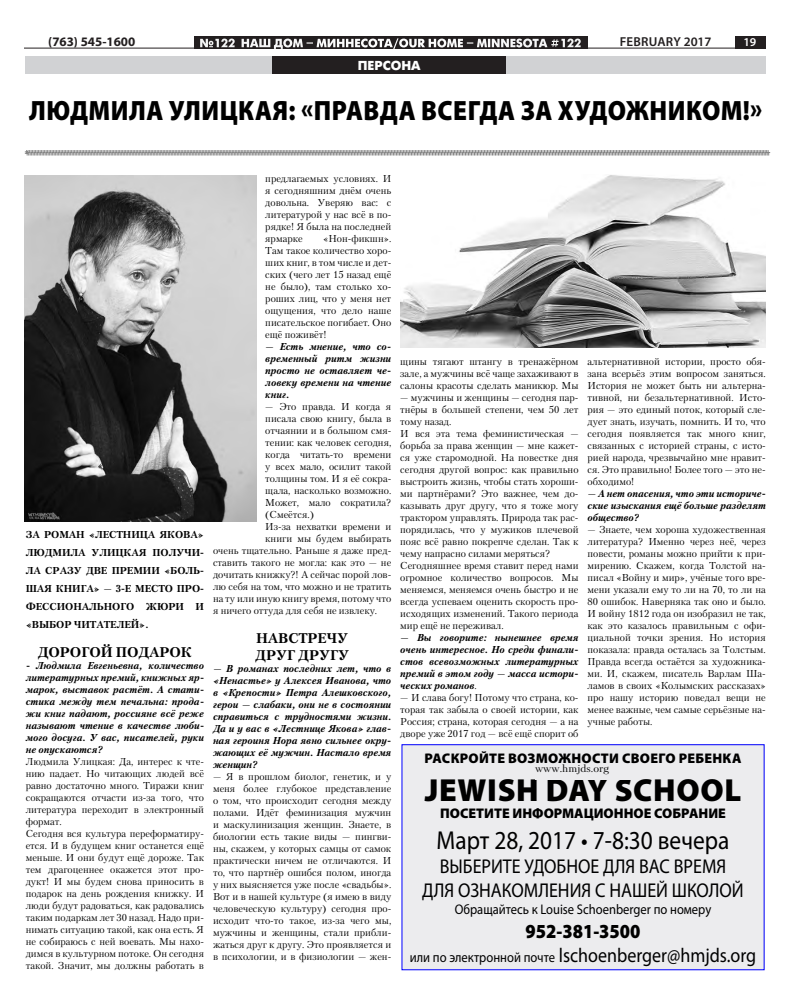
<style>
.page{position:relative;width:792px;height:1008px;background:#fff}
.page>*{position:absolute;margin:0;border:0;box-sizing:border-box;transform-origin:0 0}
.body{font:900 32px "Myriad Pro";letter-spacing:.02em;color:#000}
.body-2{font:900 28px "Myriad Pro";letter-spacing:.02em;color:#000;scale:.9 1}
.body-3{font:26px "Myriad Pro";color:#000;scale:.9 1}
.body-4{font:20px "Myriad Pro";color:#000;scale:.9 1}
.body-5{font:900 20px "Myriad Pro";color:#000;scale:.9 1}
.body-6{font:14px "Myriad Pro";color:#000;scale:.9 1}
.body-7{font:900 14px "Myriad Pro";letter-spacing:.02em;color:#000}
.body-8{font:700 14px "Petersburg C";color:#000}
.body-9{font:900 14px "Myriad Pro";color:#000}
.t1{font:700 13px "Myriad Pro";color:#231f20}
.t2{font:600 13px "Myriad Pro";letter-spacing:.01em;color:#231f20}
.t3{font:13px "Futuris XC";color:#fff}
.t4{font:12px "Futuris XC";color:#fff}
.t5{font:600 12px "Myriad Pro";color:#fff}
.body-10{font:10px/12px "Petersburg C";color:#000;text-align:justify}
.body-11{font:italic 700 10px/12px "Petersburg C";color:#000;text-align:justify}
.body-12{font:700 10px/18px "Petersburg C";color:#000;text-align:justify}
.body-13{font:10px "Petersburg C";color:#000;scale:1.1 1}
.s1{font-weight:400;font-style:normal}
.s2{font-size:14px}
</style>
<div class="page">
<hr style="left:24px;top:48px;width:741px;height:1px;background:#231f20">
<div style="left:735px;top:36px;width:31px;height:12px;background:#231f20"></div>
<div style="left:194px;top:36px;width:394px;height:12px;background:#231f20"></div>
<svg style="left:24px;top:150px;width:747px;height:6px;background:#afafaf"></svg>
<div style="left:26px;top:56px;width:740px;height:18px;background:#d1d2d4"></div>
<div style="left:272px;top:56px;width:234px;height:18px;background:#231f20"></div>
<img style="left:400px;top:175px;width:366px;height:173px">
<img style="left:24px;top:176px;width:232px;height:346px">
<div style="left:402px;top:745px;width:362px;height:225px;background:#ececee"></div>
<div style="left:402px;top:744px;width:363px;height:226px;border:1px solid #00f"></div>
<h3 class="t1" style="left:48px;top:33px;width:89px">(763) 545-1600</h3>
<p class="t4" style="left:199px;top:36px;width:383px">№122 НАШ ДОМ – МИННЕСОТА/OUR HOME – MINNESOTA #122</p>
<h3 class="t2" style="left:620px;top:33px;width:93px">FEBRUARY 2017</h3>
<p class="t5" style="left:743px;top:34px;width:14px">19</p>
<p class="t3" style="left:358px;top:58px;width:64px">ПЕРСОНА</p>
<p class="body-2" style="left:29px;top:92px;width:816px">ЛЮДМИЛА УЛИЦКАЯ: «ПРАВДА ВСЕГДА ЗА ХУДОЖНИКОМ!»</p>
<p class="body-12" style="left:26px;top:526px;width:180px">ЗА РОМАН «ЛЕСТНИЦА ЯКОВА» ЛЮДМИЛА УЛИЦКАЯ ПОЛУЧИ-ЛА СРАЗУ ДВЕ ПРЕМИИ «БОЛЬ-ШАЯ КНИГА» — 3-Е МЕСТО ПРО-ФЕССИОНАЛЬНОГО ЖЮРИ И «ВЫБОР ЧИТАТЕЛЕЙ».</p>
<p class="body-8" style="left:38px;top:644px;width:156px">ДОРОГОЙ ПОДАРОК</p>
<p class="body-11" style="left:26px;top:660px;width:180px">- Людмила Евгеньевна, количество литературных премий, книжных яр&shy;марок, выставок растёт. А стати&shy;стика между тем печальна: прода&shy;жи книг падают, россияне всё реже называют чтение в качестве люби&shy;мого досуга. У вас, писателей, руки не опускаются?</p>
<p class="body-10" style="left:26px;top:756px;width:180px">Людмила Улицкая: Да, интерес к чте&shy;нию падает. Но читающих людей всё равно достаточно много. Тиражи книг сокращаются отчасти из-за того, что литература переходит в электронный формат.</p>
<p class="body-10" style="left:26px;top:828px;width:180px">Сегодня вся культура переформатиру&shy;ется. И в будущем книг останется ещё меньше. И они будут ещё дороже. Так тем драгоценнее окажется этот про&shy;дукт! И мы будем снова приносить в подарок на день рождения книжку. И люди будут радоваться, как радовались таким подаркам лет 30 назад. Надо при&shy;нимать ситуацию такой, как она есть. Я не собираюсь с ней воевать. Мы нахо&shy;димся в культурном потоке. Он сегодня такой. Значит, мы должны работать в</p>
<p class="body-10" style="left:265px;top:172px;width:127px">предлагаемых условиях. И я сегодняшним днём очень довольна. Уверяю вас: с литературой у нас всё в по&shy;рядке! Я была на последней ярмарке</p>
<p class="body-10" style="left:265px;top:232px;width:127px;text-indent:58px">«Нон-фикшн».<br>Там такое количество хоро&shy;ших книг, в том числе и дет&shy;ских (чего лет 15 назад ещё не было), там столько хо&shy;роших лиц, что у меня нет ощущения, что дело наше писательское погибает. Оно ещё поживёт!</p>
<p class="body-11" style="left:265px;top:341px;width:127px">— Есть мнение, что со&shy;временный ритм жизни просто не оставляет че&shy;ловеку времени на чтение книг.</p>
<p class="body-10" style="left:265px;top:400px;width:127px">— Это правда. И когда я писала свою книгу, была в отчаянии и в большом смя&shy;тении: как человек сегодня, когда читать-то времени у всех мало, осилит такой толщины том. И я её сокра&shy;щала, насколько возможно.<br>Может, мало сократила? (Смеётся.)</p>
<p class="body-10" style="left:265px;top:520px;width:127px">Из-за нехватки времени и</p>
<p class="body-10" style="left:265px;top:532px;width:127px">книги мы будем выбирать</p>
<p class="body-10" style="left:213px;top:544px;width:180px">очень тщательно. Раньше я даже пред-</p>
<p class="body-10" style="left:213px;top:556px;width:180px">ставить такого не могла: как это — не</p>
<p class="body-10" style="left:213px;top:568px;width:180px">дочитать книжку?! А сейчас порой лов-</p>
<p class="body-10" style="left:213px;top:580px;width:180px">лю себя на том, что можно и не тратить</p>
<p class="body-10" style="left:213px;top:592px;width:180px">на ту или иную книгу время, потому что</p>
<p class="body-10" style="left:213px;top:604px;width:166px">я ничего оттуда для себя не извлеку.</p>
<p class="body-8" style="left:256px;top:630px;width:94px">НАВСТРЕЧУ</p>
<p class="body-8" style="left:255px;top:647px;width:95px">ДРУГ ДРУГУ</p>
<p class="body-11" style="left:213px;top:662px;width:180px">— В романах последних лет, что в «Ненастье» у Алексея Иванова, что в «Крепости» Петра Алешковского, герои — слабаки, они не в состоянии справиться с трудностями жизни.<br>Да и у вас в «Лестнице Якова» глав&shy;ная героиня Нора явно сильнее окру&shy;жающих её мужчин. Настало время женщин?</p>
<p class="body-10" style="left:213px;top:770px;width:180px">— Я в прошлом биолог, генетик, и у меня более глубокое представление о том, что происходит сегодня между полами. Идёт феминизация мужчин и маскулинизация женщин. Знаете, в биологии есть такие виды — пингви&shy;ны, скажем, у которых самцы от самок практически ничем не отличаются. И то, что партнёр ошибся полом, иногда у них выясняется уже после «свадьбы».<br>Вот и в нашей культуре (я имею в виду человеческую культуру) сегодня про&shy;исходит что-то такое, из-за чего мы, мужчины и женщины, стали прибли&shy;жаться друг к другу. Это проявляется и в психологии, и в физиологии — жен-</p>
<p class="body-10" style="left:400px;top:355px;width:180px">щины тягают штангу в тренажёрном зале, а мужчины всё чаще захаживают в салоны красоты сделать маникюр. Мы</p>
<p class="body-10" style="left:400px;top:391px;width:180px">— мужчины и женщины — сегодня пар&shy;тнёры в большей степени, чем 50 лет тому назад.</p>
<p class="body-10" style="left:400px;top:427px;width:180px">И вся эта тема феминистическая — борьба за права женщин — мне кажет&shy;ся уже старомодной. На повестке дня сегодня другой вопрос: как правильно выстроить жизнь, чтобы стать хороши&shy;ми партнёрами? Это важнее, чем до&shy;казывать друг другу, что я тоже могу трактором управлять. Природа так рас&shy;порядилась, что у мужиков плечевой пояс всё равно покрепче сделан. Так к чему напрасно силами меряться?</p>
<p class="body-10" style="left:400px;top:559px;width:180px">Сегодняшнее время ставит перед нами огромное количество вопросов. Мы меняемся, меняемся очень быстро и не всегда успеваем оценить скорость про&shy;исходящих изменений. Такого периода мир ещё не переживал.</p>
<p class="body-11" style="left:400px;top:631px;width:180px">— Вы говорите: нынешнее время очень интересное. Но среди финали&shy;стов всевозможных литературных премий в этом году — масса истори&shy;ческих романов<span class="s1">.</span></p>
<p class="body-10" style="left:400px;top:691px;width:180px">— И слава богу! Потому что страна, ко&shy;торая так забыла о своей истории, как Россия; страна, которая сегодня — а на дворе уже 2017 год — всё ещё спорит об</p>
<p class="body-10" style="left:588px;top:355px;width:180px">альтернативной истории, просто обя&shy;зана всерьёз этим вопросом заняться.<br>История не может быть ни альтерна&shy;тивной, ни безальтернативной. Исто&shy;рия — это единый поток, который сле&shy;дует знать, изучать, помнить. И то, что сегодня появляется так много книг, связанных с историей страны, с исто&shy;рией народа, чрезвычайно мне нравит&shy;ся. Это правильно! Более того — это не&shy;обходимо!</p>
<p class="body-11" style="left:588px;top:487px;width:180px">— А нет опасения, что эти историче&shy;ские изыскания ещё больше разделят общество?</p>
<p class="body-10" style="left:588px;top:523px;width:180px">— Знаете, чем хороша художественная литература? Именно через неё, через повести, романы можно прийти к при&shy;мирению. Скажем, когда Толстой на&shy;писал «Войну и мир», учёные того вре&shy;мени указали ему то ли на 70, то ли на 80 ошибок. Наверняка так оно и было.<br>И войну 1812 года он изобразил не так, как это казалось правильным с офи&shy;циальной точки зрения. Но история показала: правда осталась за Толстым.<br>Правда всегда остаётся за художника&shy;ми. И, скажем, писатель Варлам Ша&shy;ламов в своих «Колымских рассказах» про нашу историю поведал вещи не менее важные, чем самые серьёзные на&shy;учные работы.</p>
<p class="body-7" style="left:425px;top:749px;width:318px">РАСКРОЙТЕ ВОЗМОЖНОСТИ СВОЕГО РЕБЕНКА</p>
<p class="body" style="left:425px;top:769px;width:318px">JEWISH DAY SCHOOL</p>
<p class="body-9" style="left:440px;top:804px;width:287px">ПОСЕТИТЕ ИНФОРМАЦИОННОЕ СОБРАНИЕ</p>
<p class="body-3" style="left:437px;top:825px;width:327px">Март 28, 2017 • 7-8:30 вечерa</p>
<p class="body-4" style="left:440px;top:854px;width:320px">ВЫБЕРИТЕ УДОБНОЕ ДЛЯ ВАС ВРЕМЯ</p>
<p class="body-4" style="left:422px;top:878px;width:359px">ДЛЯ ОЗНАКОМЛЕНИЯ С НАШЕЙ ШКОЛОЙ</p>
<p class="body-6" style="left:455px;top:901px;width:286px">Oбращайтесь к Louise Schoenberger по номеру</p>
<p class="body-5" style="left:526px;top:918px;width:129px">952-381-3500</p>
<p class="body-4" style="left:410px;top:943px;width:386px"><span class="s2">или по электронной почте</span> lschoenberger@hmjds.org</p>
<p class="body-13" style="left:535px;top:762px;width:69px">www.hmjds.org</p>
</div>
